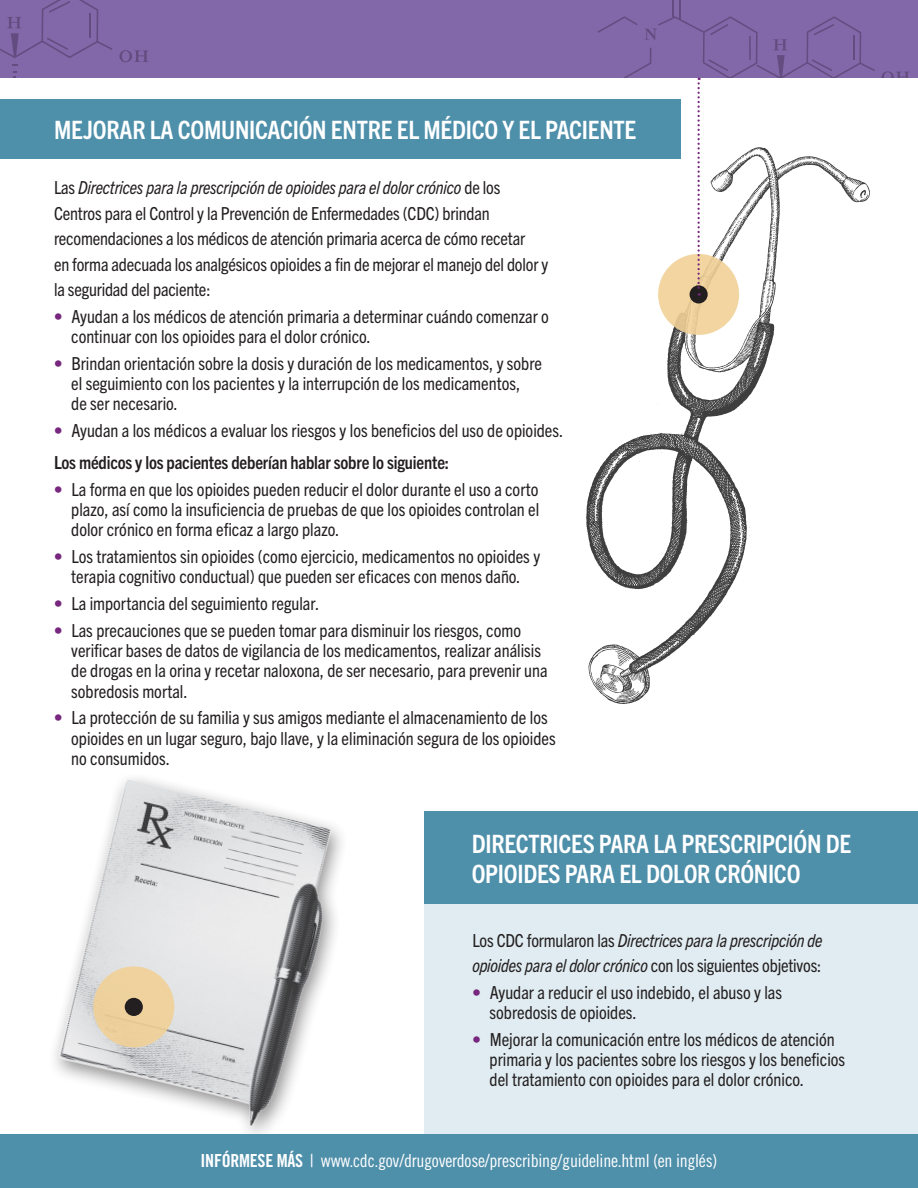
<style>
.page{position:relative;width:918px;height:1188px;background:#fff}
.page>*{position:absolute;margin:0;border:0;box-sizing:border-box;transform-origin:0 0}
.t1{font:700 condensed 25.35px/30.5px "Trade Gothic Next LT Pro";letter-spacing:-.01em;color:#fff}
.t2{font:condensed 18px/20.2px "Trade Gothic Next LT Pro";color:#231f20}
.t3{font:italic condensed 18px/25.5px "Trade Gothic Next LT Pro";letter-spacing:-.01em;color:#231f20}
.t4{font:18px "Trade Gothic LT Std Cn 18";letter-spacing:-.015em;color:#fff}
.t5{font:700 condensed 18px "Trade Gothic Next LT Pro";letter-spacing:-.01em;color:#231f20}
.s1{font-style:italic}
.s2{color:#77287e}
.s3{font-style:normal}
.s4{font-family:"Trade Gothic LT Std Bd Cn 20"}
</style>
<div class="page">
<img style="left:55px;top:778px;width:287px;height:356px">
<svg style="left:586px;top:310px;width:189px;height:394px"></svg>
<svg style="left:595px;top:648px;width:45px;height:52px"></svg>
<div style="left:0;top:0;width:918px;height:78px;background:#8268a8"></div>
<svg style="left:119px;top:50px;width:29px;height:12px"></svg>
<svg style="left:0;top:0;width:113px;height:58px"></svg>
<svg style="left:12px;top:64px;width:5px;height:14px"></svg>
<svg style="left:882px;top:71px;width:27px;height:7px"></svg>
<div style="left:0;top:1134px;width:918px;height:54px;background:#4e8faa"></div>
<svg style="left:658px;top:254px;width:81px;height:81px"></svg>
<div style="left:93px;top:966px;width:81px;height:81px;background:#eed29e;border-radius:50%"></div>
<div style="left:125px;top:998px;width:18px;height:18px;background:#231f20;border-radius:50%"></div>
<div style="left:0;top:99px;width:680px;height:60px;background:#4e8faa"></div>
<div style="left:424px;top:811px;width:494px;height:94px;background:#4e8faa"></div>
<svg style="left:598px;top:0;width:277px;height:310px"></svg>
<div style="left:424px;top:905px;width:494px;height:229px;background:#e0ecf1"></div>
<h2 class="t1" style="left:54px;top:113px;width:584px">MEJORAR LA COMUNICACIÓN ENTRE EL MÉDICO Y EL PACIENTE</h2>
<p class="t2" style="left:54px;top:174px;width:496px;line-height:25.5px">Las <span class="s1">Directrices para la prescripción de opioides para el dolor crónico</span> de los Centros para el Control y la Prevención de Enfermedades (CDC) brindan recomendaciones a los médicos de atención primaria acerca de cómo recetar<br>en forma adecuada los analgésicos opioides a fin de mejorar el manejo del dolor y la seguridad del paciente:</p>
<p class="t2" style="left:71px;top:305px;width:479px;text-indent:-17px"><span class="s2">•</span> Ayudan a los médicos de atención primaria a determinar cuándo comenzar o continuar con los opioides para el dolor crónico.</p>
<p class="t2" style="left:71px;top:352px;width:472px;text-indent:-17px"><span class="s2">•</span> Brindan orientación sobre la dosis y duración de los medicamentos, y sobre el seguimiento con los pacientes y la interrupción de los medicamentos,<br>de ser necesario.</p>
<p class="t2" style="left:54px;top:419px;width:511px"><span class="s2">•</span> Ayudan a los médicos a evaluar los riesgos y los beneficios del uso de opioides.</p>
<h3 class="t5" style="left:54px;top:450px;width:397px">Los médicos y los pacientes deberían hablar sobre lo siguiente:</h3>
<p class="t2" style="left:71px;top:478px;width:469px;text-align:justify;text-indent:-17px"><span class="s2">•</span> La forma en que los opioides pueden reducir el dolor durante el uso a corto plazo, así como la insuficiencia de pruebas de que los opioides controlan el dolor crónico en forma eficaz a largo plazo.</p>
<p class="t2" style="left:54px;top:545px;width:488px;text-align:center"><span class="s2">•</span> Los tratamientos sin opioides (como ejercicio, medicamentos no opioides y terapia cognitivo conductual) que pueden ser eficaces con menos daño.</p>
<p class="t2" style="left:54px;top:592px;width:267px"><span class="s2">•</span> La importancia del seguimiento regular.</p>
<p class="t2" style="left:71px;top:619px;width:478px;text-indent:-17px"><span class="s2">•</span> Las precauciones que se pueden tomar para disminuir los riesgos, como verificar bases de datos de vigilancia de los medicamentos, realizar análisis de drogas en la orina y recetar naloxona, de ser necesario, para prevenir una sobredosis mortal.</p>
<p class="t2" style="left:71px;top:707px;width:486px;text-indent:-17px"><span class="s2">•</span> La protección de su familia y sus amigos mediante el almacenamiento de los opioides en un lugar seguro, bajo llave, y la eliminación segura de los opioides no consumidos.</p>
<h2 class="t1" style="left:472px;top:827px;width:381px">DIRECTRICES PARA LA PRESCRIPCIÓN DE<br>OPIOIDES PARA EL DOLOR CRÓNICO</h2>
<p class="t3" style="left:472px;top:926px;width:352px"><span class="s3">Los CDC formularon las</span> Directrices para la prescripción de opioides para el dolor crónico <span class="s3">con los siguientes objetivos:</span></p>
<p class="t2" style="left:490px;top:981px;width:294px;text-indent:-17px"><span class="s2">•</span> Ayudar a reducir el uso indebido, el abuso y las sobredosis de opioides.</p>
<p class="t2" style="left:490px;top:1028px;width:357px;text-indent:-17px"><span class="s2">•</span> Mejorar la comunicación entre los médicos de atención primaria y los pacientes sobre los riesgos y los beneficios del tratamiento con opioides para el dolor crónico.</p>
<p class="t4" style="left:201px;top:1150px;width:518px"><span class="s4">INFÓRMESE MÁS</span> | www.cdc.gov/drugoverdose/prescribing/guideline.html (en inglés)</p>
</div>
